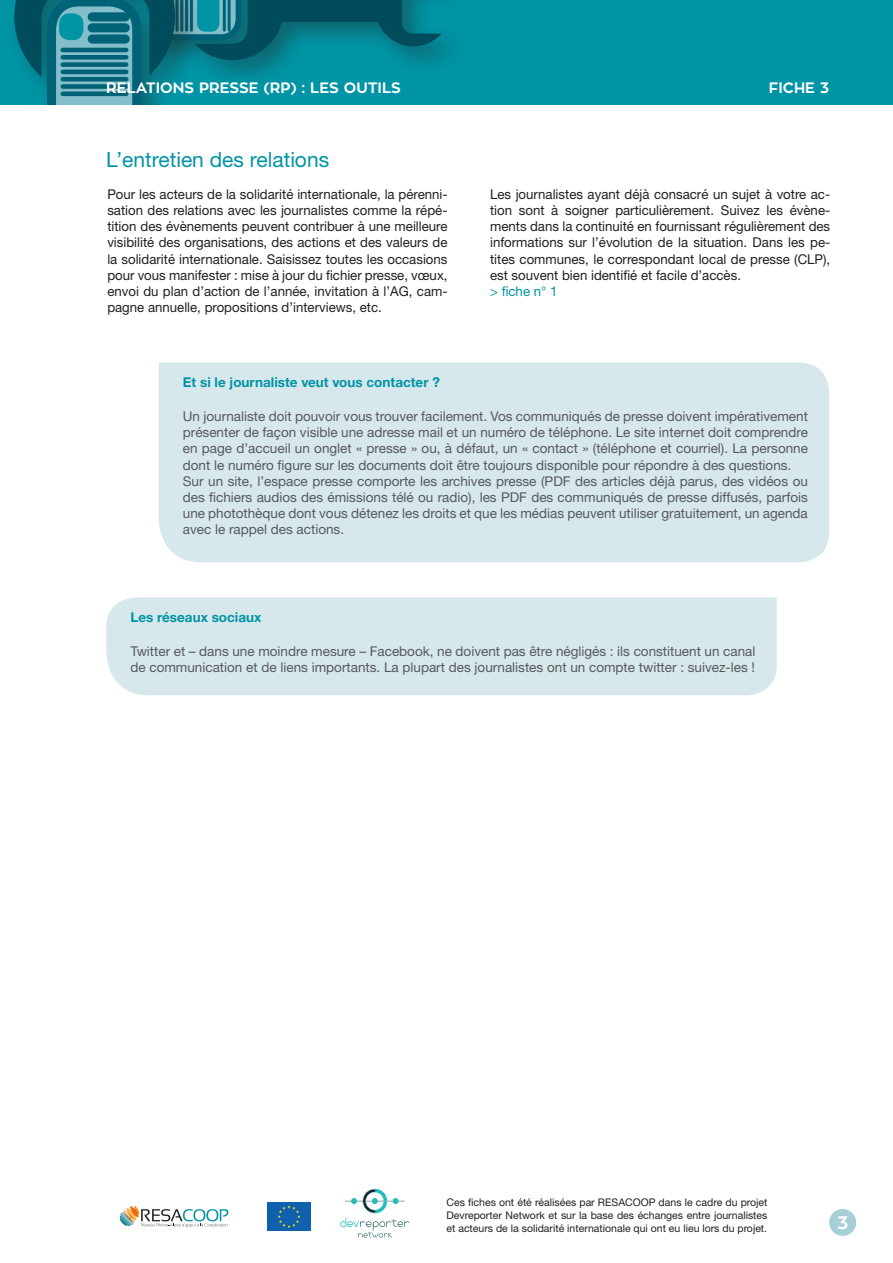
<style>
.page{position:relative;width:893px;height:1263px;background:#fff}
.page>*{position:absolute;margin:0;border:0;box-sizing:border-box;transform-origin:0 0}
.t1{font:21px "Helvetica Neue";color:#0094a5}
.t2{font:700 18px "Zona Pro";color:#fff}
.t3{font:700 15px "Zona Pro";color:#fff}
.t4{font:13.5px/16.2px "Helvetica Neue";color:#57585a}
.t5{font:13.5px/16.2px "Helvetica Neue";color:#231f20;text-align:justify}
.t6{font:700 13.5px "Helvetica Neue CE";color:#0094a5}
.t7{font:13.5px "Helvetica Neue";color:#0094a5}
.t8{font:10.5px/12.6px "Helvetica Neue";color:#231f20;text-align:justify}
</style>
<div class="page">
<div style="left:0;top:0;width:893px;height:104px;background:#0094a5"></div>
<div style="left:142px;top:0;width:326px;height:89px;background:#231f20;opacity:.4"></div>
<svg style="left:376px;top:0;width:65px;height:46px"></svg>
<div style="left:265px;top:0;width:126px;height:22px;background:#004c5c"></div>
<svg style="left:14px;top:0;width:270px;height:104px"></svg>
<div style="left:829px;top:1209px;width:27px;height:27px;background:#a6cfd8;border-radius:50%"></div>
<svg style="left:119px;top:1206px;width:109px;height:21px"></svg>
<img style="left:268px;top:1202px;width:42px;height:28px">
<svg style="left:340px;top:1189px;width:69px;height:49px"></svg>
<div style="left:159px;top:362px;width:670px;height:200px;background:#d7e8ec"></div>
<div style="left:106px;top:597px;width:671px;height:98px;background:#d7e8ec"></div>
<p class="t3" style="left:106px;top:78px;width:296px">RELATIONS PRESSE (RP) : LES OUTILS</p>
<h1 class="t1" style="left:106px;top:147px;width:224px">L’entretien des relations</h1>
<p class="t3" style="left:769px;top:78px;width:62px">FICHE 3</p>
<p class="t5" style="left:107px;top:186px;width:342px">Pour les acteurs de la solidarité internationale, la pérenni&shy;sation des relations avec les journalistes comme la répé&shy;tition des évènements peuvent contribuer à une meilleure visibilité des organisations, des actions et des valeurs de la solidarité internationale. Saisissez toutes les occasions pour vous manifester : mise à jour du fichier presse, vœux, envoi du plan d’action de l’année, invitation à l’AG, cam&shy;pagne annuelle, propositions d’interviews, etc.</p>
<p class="t5" style="left:490px;top:186px;width:342px">Les journalistes ayant déjà consacré un sujet à votre ac&shy;tion sont à soigner particulièrement. Suivez les évène&shy;ments dans la continuité en fournissant régulièrement des informations sur l’évolution de la situation. Dans les pe&shy;tites communes, le correspondant local de presse (CLP), est souvent bien identifié et facile d’accès.</p>
<p class="t7" style="left:490px;top:283px;width:69px">&gt; fiche n° 1</p>
<p class="t6" style="left:183px;top:374px;width:259px">Et si le journaliste veut vous contacter ?</p>
<p class="t4" style="left:183px;top:408px;width:627px">Un journaliste doit pouvoir vous trouver facilement. Vos communiqués de presse doivent impérativement présenter de façon visible une adresse mail et un numéro de téléphone. Le site internet doit comprendre en page d’accueil un onglet « presse » ou, à défaut, un « contact » (téléphone et courriel). La personne dont le numéro figure sur les documents doit être toujours disponible pour répondre à des questions.<br>Sur un site, l’espace presse comporte les archives presse (PDF des articles déjà parus, des vidéos ou des fichiers audios des émissions télé ou radio), les PDF des communiqués de presse diffusés, parfois une photothèque dont vous détenez les droits et que les médias peuvent utiliser gratuitement, un agenda avec le rappel des actions.</p>
<p class="t6" style="left:130px;top:608px;width:132px">Les réseaux sociaux</p>
<p class="t4" style="left:130px;top:643px;width:626px">Twitter et – dans une moindre mesure – Facebook, ne doivent pas être négligés : ils constituent un canal de communication et de liens importants. La plupart des journalistes ont un compte twitter : suivez-les !</p>
<p class="t8" style="left:446px;top:1196px;width:322px">Ces fiches ont été réalisées par RESACOOP dans le cadre du projet Devreporter Network et sur la base des échanges entre journalistes et acteurs de la solidarité internationale qui ont eu lieu lors du projet.</p>
<h2 class="t2" style="left:837px;top:1211px;width:13px">3</h2>
</div>
